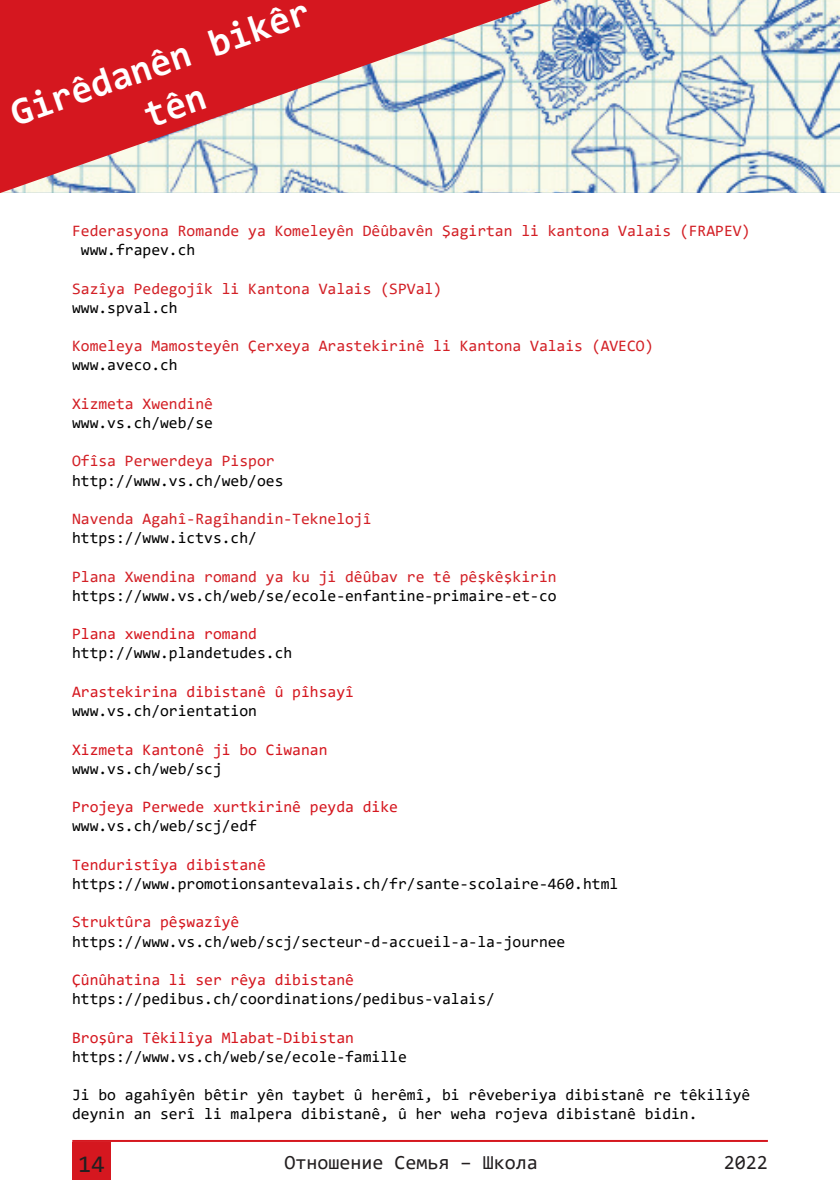
<style>
.page{position:relative;width:840px;height:1191px;background:#fff}
.page>*{position:absolute;margin:0;border:0;box-sizing:border-box;transform-origin:0 0}
.t1{font:700 38px/45.6px "Consolas";color:#fff;text-align:center}
.t2{font:24px "Consolas";color:#231f20}
.t3{font:20px "Consolas";color:#231f20}
.t4{font:16px/19.2px "Consolas";color:#000001}
.t5{font:16px "Consolas";color:#d32026}
.t6{font:16px "Consolas";color:#d5171f}
</style>
<div class="page">
<div style="left:72px;top:1142px;width:39px;height:37px;background:#d5171f"></div>
<hr style="left:72px;top:1140px;width:695px;height:2px;background:#d5171f">
<img style="left:551px;top:0;width:288px;height:193px">
<svg style="left:0;top:0;width:551px;height:193px;background:#d97e7f"></svg>
<h1 class="t1" style="left:4px;top:92px;width:315px;rotate:-19deg">Girêdanên bikêr tên</h1>
<p class="t5" style="left:72px;top:220px;width:679px">Federasyona Romande ya Komeleyên Dêûbavên Şagirtan li kantona Valais (FRAPEV)</p>
<p class="t4" style="left:81px;top:240px;width:116px">www.frapev.ch</p>
<p class="t5" style="left:72px;top:277px;width:371px">Sazîya Pedegojîk li Kantona Valais (SPVal)</p>
<p class="t4" style="left:72px;top:297px;width:107px">www.spval.ch</p>
<p class="t5" style="left:72px;top:335px;width:582px">Komeleya Mamosteyên Çerxeya Arastekirinê li Kantona Valais (AVECO)</p>
<p class="t4" style="left:72px;top:355px;width:107px">www.aveco.ch</p>
<p class="t5" style="left:72px;top:392px;width:142px">Xizmeta Xwendinê</p>
<p class="t4" style="left:72px;top:413px;width:142px">www.vs.ch/web/se</p>
<p class="t5" style="left:72px;top:450px;width:204px">Ofîsa Perwerdeya Pispor</p>
<p class="t4" style="left:72px;top:470px;width:213px">http://www.vs.ch/web/oes</p>
<p class="t5" style="left:72px;top:508px;width:301px">Navenda Agahî-Ragîhandin-Teknelojî</p>
<p class="t4" style="left:72px;top:528px;width:186px">https://www.ictvs.ch/</p>
<p class="t5" style="left:72px;top:565px;width:485px">Plana Xwendina romand ya ku ji dêûbav re tê pêşkêşkirin</p>
<p class="t4" style="left:72px;top:585px;width:485px">https://www.vs.ch/web/se/ecole-enfantine-primaire-et-co</p>
<p class="t6" style="left:72px;top:623px;width:186px">Plana xwendina romand</p>
<p class="t4" style="left:72px;top:643px;width:222px">http://www.plandetudes.ch</p>
<p class="t6" style="left:72px;top:680px;width:283px">Arastekirina dibistanê û pîhsayî</p>
<p class="t4" style="left:72px;top:701px;width:186px">www.vs.ch/orientation</p>
<p class="t6" style="left:72px;top:738px;width:257px">Xizmeta Kantonê ji bo Ciwanan</p>
<p class="t4" style="left:72px;top:758px;width:151px">www.vs.ch/web/scj</p>
<p class="t6" style="left:72px;top:796px;width:327px">Projeya Perwede xurtkirinê peyda dike</p>
<p class="t4" style="left:72px;top:816px;width:186px">www.vs.ch/web/scj/edf</p>
<p class="t6" style="left:72px;top:853px;width:195px">Tenduristîya dibistanê</p>
<p class="t4" style="left:72px;top:873px;width:547px">https://www.promotionsantevalais.ch/fr/sante-scolaire-460.html</p>
<p class="t6" style="left:72px;top:911px;width:169px">Struktûra pêşwazîyê</p>
<p class="t4" style="left:72px;top:931px;width:494px">https://www.vs.ch/web/scj/secteur-d-accueil-a-la-journee</p>
<p class="t6" style="left:72px;top:968px;width:283px">Çûnûhatina li ser rêya dibistanê</p>
<p class="t4" style="left:72px;top:989px;width:424px">https://pedibus.ch/coordinations/pedibus-valais/</p>
<p class="t6" style="left:72px;top:1026px;width:283px">Broşûra Têkilîya Mlabat-Dibistan</p>
<p class="t4" style="left:72px;top:1046px;width:336px">https://www.vs.ch/web/se/ecole-famille</p>
<p class="t4" style="left:72px;top:1085px;width:679px">Ji bo agahîyên bêtir yên taybet û herêmî, bi rêveberiya dibistanê re têkilîyê deynin an serî li malpera dibistanê, û her weha rojeva dibistanê bidin.</p>
<h2 class="t2" style="left:78px;top:1147px;width:28px">14</h2>
<p class="t3" style="left:284px;top:1148px;width:255px">Отношение Семья – Школа</p>
<p class="t3" style="left:723px;top:1148px;width:45px">2022</p>
</div>
